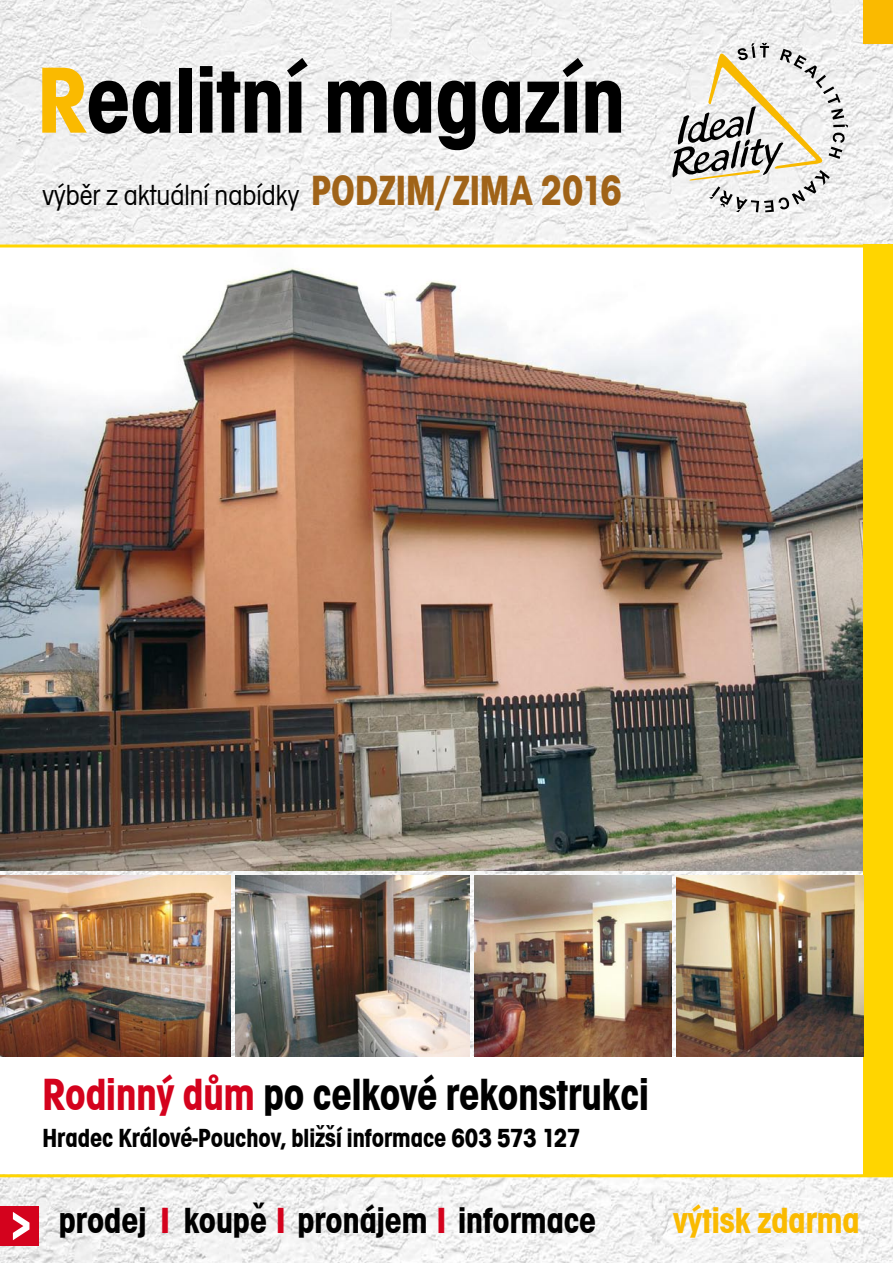
<style>
.page{position:relative;width:893px;height:1263px;background:#fff}
.page>*{position:absolute;margin:0;border:0;box-sizing:border-box;transform-origin:0 0}
.t1{font:700 condensed 97.5px "Avant Garde Gothic Itc TEE";color:#000}
.t2{font:700 condensed 46.5px "Avant Garde Gothic Itc TEE";color:#000}
.t3{font:700 condensed 37.5px "Avant Garde Gothic Itc TEE";color:#000}
.t4{font:700 condensed 37.5px "Avant Garde Gothic Itc TEE";color:#faba00}
.t5{font:condensed 30px "Avant Garde Gothic Itc TEE";color:#000}
.t6{font:700 condensed 27px "Avant Garde Gothic Itc TEE";color:#000}
.s1{color:#faba00}
.s2{font-weight:700;font-size:43.5px;color:#a06318}
.s3{color:#d4021d}
.s4{font-stretch:normal;color:#d4021d}
</style>
<div class="page">
<img style="left:0;top:0;width:893px;height:1263px">
<div style="left:0;top:1056px;width:863px;height:118px;background:#fff"></div>
<img style="left:0;top:247px;width:863px;height:623px">
<div style="left:0;top:1206px;width:39px;height:39px;background:#d4021d"></div>
<svg style="left:13px;top:1212px;width:16px;height:28px"></svg>
<div style="left:863px;top:0;width:30px;height:43px;background:#faba00"></div>
<div style="left:863px;top:244px;width:30px;height:932px;background:#ffd500"></div>
<svg style="left:672px;top:43px;width:176px;height:169px"></svg>
<img style="left:0;top:875px;width:230px;height:181px">
<hr style="left:0;top:1174px;width:893px;height:3px;background:#ffd500">
<hr style="left:0;top:244px;width:893px;height:3px;background:#ffd500">
<img style="left:236px;top:875px;width:233px;height:181px">
<img style="left:474px;top:875px;width:198px;height:181px">
<img style="left:676px;top:875px;width:187px;height:181px">
<h1 class="t1" style="left:37px;top:43px;width:589px"><span class="s1">R</span>ealitní magazín</h1>
<p class="t5" style="left:43px;top:178px;width:581px">výběr z aktuální nabídky <span class="s2">PODZIM/ZIMA 2016</span></p>
<h2 class="t2" style="left:43px;top:1067px;width:608px"><span class="s3">Rodinný dům</span> po celkové rekonstrukci</h2>
<p class="t6" style="left:43px;top:1122px;width:539px">Hradec Králové-Pouchov, bližší informace 603 573 127</p>
<h3 class="t3" style="left:59px;top:1198px;width:539px">prodej <span class="s4">l</span> koupě <span class="s4">l</span> pronájem <span class="s4">l</span> informace</h3>
<h3 class="t4" style="left:673px;top:1198px;width:188px">výtisk zdarma</h3>
</div>
